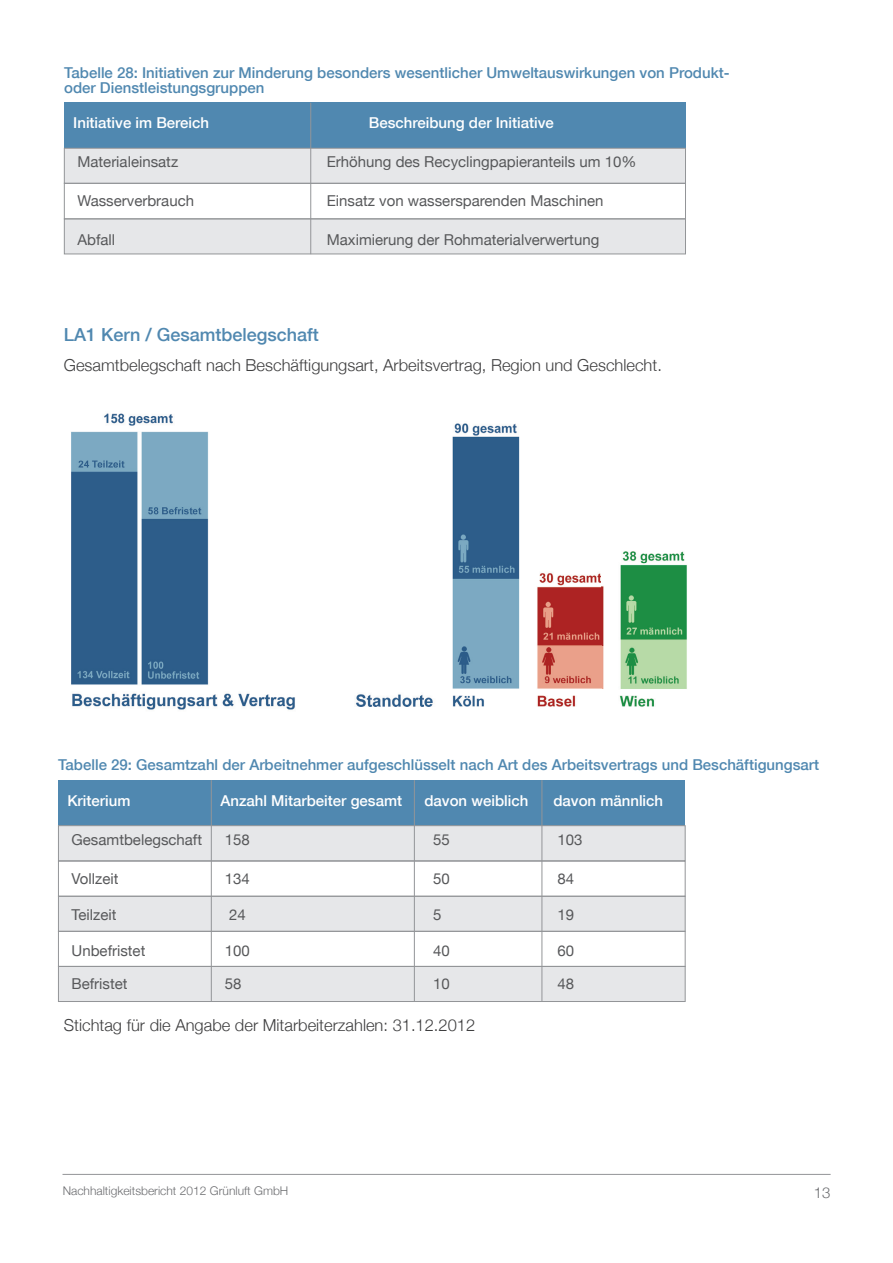
<style>
.page{position:relative;width:893px;height:1263px;background:#fff}
.page>*{position:absolute;margin:0;border:0;box-sizing:border-box;transform-origin:0 0}
.t1{font:500 18px "Helvetica Neue";color:#5088b0}
.t2{font:300 16.5px "Helvetica Neue";color:#3e3e3f}
.t3{font:15px "Helvetica Neue";color:#57585a}
.t4{font:500 15px/15px "Helvetica Neue";color:#5088b0}
.t5{font:500 15px "Helvetica Neue";color:#fff}
.t6{font:300 15px "Helvetica Neue";color:#6c6d70}
.t7{font:300 12px "Helvetica Neue";color:#6c6d70}
</style>
<div class="page">
<hr style="left:63px;top:1174px;width:768px;height:1px;background:#939598">
<img style="left:71px;top:413px;width:224px;height:297px">
<img style="left:356px;top:423px;width:331px;height:284px">
<div style="left:58px;top:780px;width:627px;height:46px;background:#5088b0"></div>
<div style="left:58px;top:825px;width:627px;height:36px;background:#e6e7e9;border:1px solid #939598"></div>
<div style="left:58px;top:896px;width:627px;height:35px;background:#e6e7e9;border:1px solid #939598"></div>
<div style="left:58px;top:966px;width:627px;height:36px;background:#e6e7e9;border:1px solid #939598"></div>
<div style="left:58px;top:861px;width:627px;height:35px;border:1px solid #939598"></div>
<div style="left:58px;top:931px;width:627px;height:35px;border:1px solid #939598"></div>
<hr style="left:211px;top:780px;width:1px;height:222px;background:#939598">
<hr style="left:414px;top:780px;width:1px;height:222px;background:#939598">
<hr style="left:542px;top:780px;width:1px;height:222px;background:#939598">
<div style="left:64px;top:103px;width:621px;height:45px;background:#5088b0"></div>
<div style="left:64px;top:148px;width:622px;height:36px;background:#e6e7e9;border:1px solid #939598"></div>
<div style="left:64px;top:219px;width:622px;height:35px;background:#e6e7e9;border:1px solid #939598"></div>
<div style="left:64px;top:183px;width:622px;height:36px;border:1px solid #939598"></div>
<hr style="left:310px;top:103px;width:1px;height:151px;background:#939598">
<p class="t4" style="left:64px;top:65px;width:667px">Tabelle 28: Initiativen zur Minderung besonders wesentlicher Umweltauswirkungen von Produkt&shy;oder Dienstleistungsgruppen</p>
<p class="t5" style="left:73px;top:111px;width:137px">Initiative im Bereich</p>
<p class="t5" style="left:369px;top:111px;width:187px">Beschreibung der Initiative</p>
<p class="t3" style="left:77px;top:149px;width:102px">Materialeinsatz</p>
<p class="t3" style="left:327px;top:149px;width:311px">Erhöhung des Recyclingpapieranteils um 10%</p>
<p class="t3" style="left:77px;top:188px;width:118px">Wasserverbrauch</p>
<p class="t3" style="left:327px;top:188px;width:278px">Einsatz von wassersparenden Maschinen</p>
<p class="t3" style="left:77px;top:227px;width:39px">Abfall</p>
<p class="t3" style="left:327px;top:227px;width:274px">Maximierung der Rohmaterialverwertung</p>
<p class="t1" style="left:64px;top:320px;width:257px">LA1 Kern / Gesamtbelegschaft</p>
<p class="t2" style="left:64px;top:352px;width:600px">Gesamtbelegschaft nach Beschäftigungsart, Arbeitsvertrag, Region und Geschlecht.</p>
<p class="t4" style="left:58px;top:756px;width:762px">Tabelle 29: Gesamtzahl der Arbeitnehmer aufgeschlüsselt nach Art des Arbeitsvertrags und Beschäftigungsart</p>
<p class="t5" style="left:67px;top:788px;width:65px">Kriterium</p>
<p class="t5" style="left:220px;top:788px;width:183px">Anzahl Mitarbeiter gesamt</p>
<p class="t5" style="left:424px;top:788px;width:105px">davon weiblich</p>
<p class="t5" style="left:553px;top:788px;width:111px">davon männlich</p>
<p class="t3" style="left:72px;top:826px;width:132px">Gesamtbelegschaft</p>
<p class="t3" style="left:225px;top:826px;width:27px">158</p>
<p class="t3" style="left:433px;top:826px;width:18px">55</p>
<p class="t3" style="left:558px;top:826px;width:27px">103</p>
<p class="t3" style="left:72px;top:865px;width:48px">Vollzeit</p>
<p class="t3" style="left:225px;top:865px;width:27px">134</p>
<p class="t3" style="left:433px;top:865px;width:18px">50</p>
<p class="t3" style="left:558px;top:865px;width:18px">84</p>
<p class="t3" style="left:72px;top:901px;width:46px">Teilzeit</p>
<p class="t3" style="left:229px;top:901px;width:18px">24</p>
<p class="t3" style="left:433px;top:901px;width:10px">5</p>
<p class="t3" style="left:558px;top:901px;width:18px">19</p>
<p class="t3" style="left:72px;top:937px;width:75px">Unbefristet</p>
<p class="t3" style="left:225px;top:937px;width:27px">100</p>
<p class="t3" style="left:433px;top:937px;width:18px">40</p>
<p class="t3" style="left:558px;top:937px;width:18px">60</p>
<p class="t3" style="left:72px;top:970px;width:58px">Befristet</p>
<p class="t3" style="left:225px;top:970px;width:18px">58</p>
<p class="t3" style="left:433px;top:970px;width:18px">10</p>
<p class="t3" style="left:558px;top:970px;width:18px">48</p>
<p class="t2" style="left:64px;top:1012px;width:413px">Stichtag für die Angabe der Mitarbeiterzahlen: 31.12.2012</p>
<p class="t7" style="left:63px;top:1181px;width:227px">Nachhaltigkeitsbericht 2012 Grünluft GmbH</p>
<p class="t6" style="left:814px;top:1180px;width:18px">13</p>
</div>
